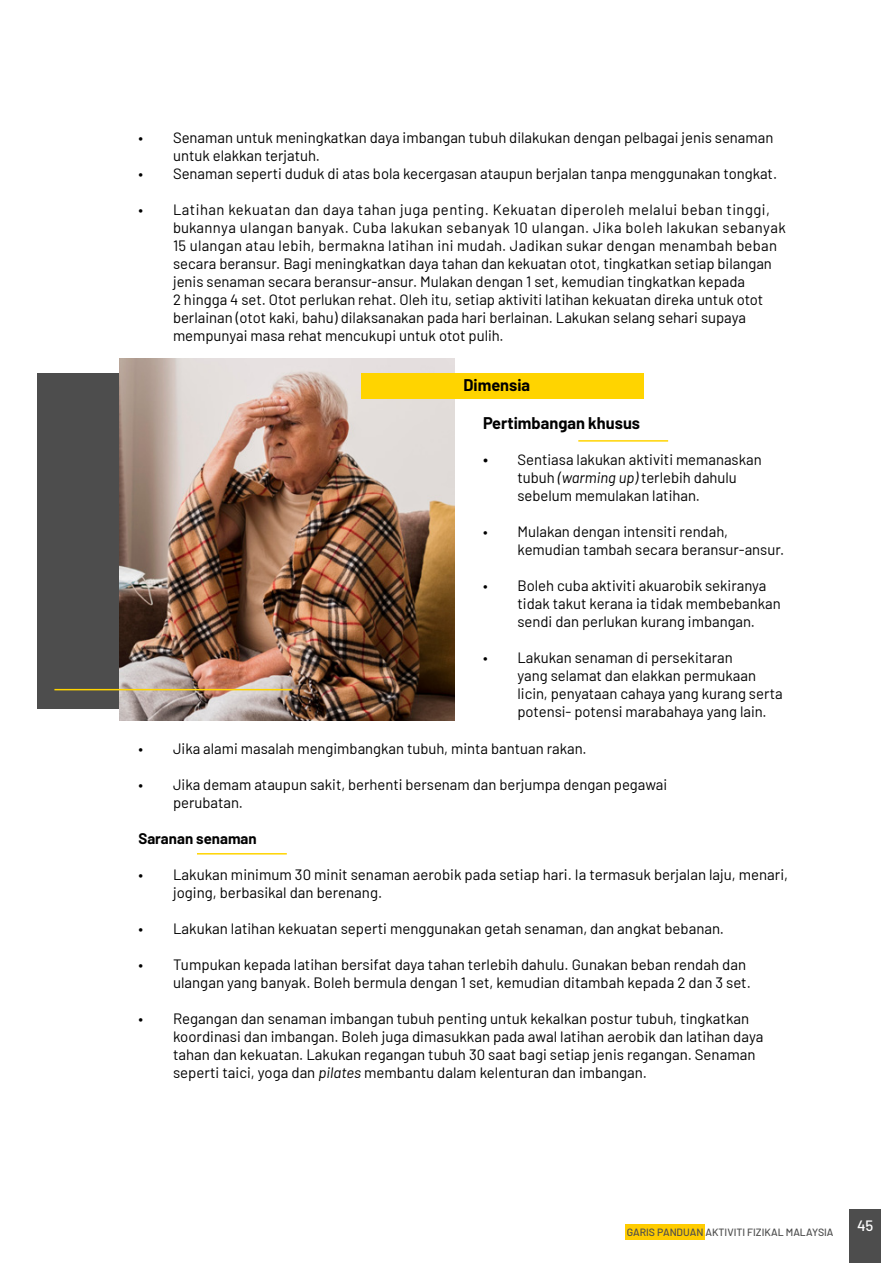
<style>
.page{position:relative;width:893px;height:1263px;background:#fff}
.page>*{position:absolute;margin:0;border:0;box-sizing:border-box;transform-origin:0 0}
.t1{font:700 16.5px "Barlow";color:#000}
.t2{font:15px/18px "Barlow";color:#000}
.t3{font:700 15px "Barlow";color:#000}
.t4{font:500 15px "Barlow";color:#fff}
.t5{font:500 10.5px "Barlow";color:#4d4d4d}
.s1{font-size:16.5px}
.s2{font-style:italic}
</style>
<div class="page">
<div style="left:625px;top:1224px;width:79px;height:15px;background:#fc0"></div>
<div style="left:849px;top:1209px;width:32px;height:54px;background:#4d4d4d"></div>
<div style="left:37px;top:374px;width:95px;height:335px;background:#4d4d4d"></div>
<img style="left:119px;top:358px;width:336px;height:362px">
<hr style="left:54px;top:689px;width:238px;height:1px;background:#ffd400">
<div style="left:361px;top:374px;width:283px;height:25px;background:#ffd400"></div>
<hr style="left:578px;top:440px;width:90px;height:2px;background:#ffd400">
<hr style="left:197px;top:853px;width:90px;height:1px;background:#ffd400">
<p class="t2" style="left:173px;top:127px;width:602px;text-indent:-34px">• Senaman untuk meningkatkan daya imbangan tubuh dilakukan dengan pelbagai jenis senaman untuk elakkan terjatuh.</p>
<p class="t2" style="left:139px;top:163px;width:640px">• Senaman seperti duduk di atas bola kecergasan ataupun berjalan tanpa menggunakan tongkat.</p>
<p class="t2" style="left:173px;top:199px;width:614px;text-indent:-34px">• Latihan kekuatan dan daya tahan juga penting. Kekuatan diperoleh melalui beban tinggi, bukannya ulangan banyak. Cuba lakukan sebanyak 10 ulangan. Jika boleh lakukan sebanyak 15 ulangan atau lebih, bermakna latihan ini mudah. Jadikan sukar dengan menambah beban secara beransur. Bagi meningkatkan daya tahan dan kekuatan otot, tingkatkan setiap bilangan jenis senaman secara beransur-ansur. Mulakan dengan 1 set, kemudian tingkatkan kepada<br>2 hingga 4 set. Otot perlukan rehat. Oleh itu, setiap aktiviti latihan kekuatan direka untuk otot berlainan (otot kaki, bahu) dilaksanakan pada hari berlainan. Lakukan selang sehari supaya mempunyai masa rehat mencukupi untuk otot pulih.</p>
<p class="t1" style="left:463px;top:373px;width:68px">Dimensia</p>
<p class="t1" style="left:483px;top:410px;width:159px">Pertimbangan khusus</p>
<p class="t2" style="left:517px;top:450px;width:246px;text-indent:-34px"><span class="s1">•</span> Sentiasa lakukan aktiviti memanaskan tubuh <span class="s2">(warming up)</span> terlebih dahulu sebelum memulakan latihan.</p>
<p class="t2" style="left:517px;top:522px;width:268px;text-indent:-34px">• Mulakan dengan intensiti rendah, kemudian tambah secara beransur-ansur.</p>
<p class="t2" style="left:517px;top:576px;width:265px;text-indent:-34px">• Boleh cuba aktiviti akuarobik sekiranya tidak takut kerana ia tidak membebankan sendi dan perlukan kurang imbangan.</p>
<p class="t2" style="left:517px;top:648px;width:267px;text-indent:-34px">• Lakukan senaman di persekitaran<br>yang selamat dan elakkan permukaan licin, penyataan cahaya yang kurang serta potensi- potensi marabahaya yang lain.</p>
<p class="t2" style="left:139px;top:739px;width:449px">• Jika alami masalah mengimbangkan tubuh, minta bantuan rakan.</p>
<p class="t2" style="left:173px;top:775px;width:496px;text-indent:-34px">• Jika demam ataupun sakit, berhenti bersenam dan berjumpa dengan pegawai perubatan.</p>
<p class="t3" style="left:139px;top:828px;width:120px">Saranan senaman</p>
<p class="t2" style="left:173px;top:865px;width:617px;text-indent:-34px">• Lakukan minimum 30 minit senaman aerobik pada setiap hari. Ia termasuk berjalan laju, menari, joging, berbasikal dan berenang.</p>
<p class="t2" style="left:139px;top:919px;width:587px">• Lakukan latihan kekuatan seperti menggunakan getah senaman, dan angkat bebanan.</p>
<p class="t2" style="left:173px;top:955px;width:579px;text-indent:-34px">• Tumpukan kepada latihan bersifat daya tahan terlebih dahulu. Gunakan beban rendah dan ulangan yang banyak. Boleh bermula dengan 1 set, kemudian ditambah kepada 2 dan 3 set.</p>
<p class="t2" style="left:173px;top:1009px;width:592px;text-indent:-34px">• Regangan dan senaman imbangan tubuh penting untuk kekalkan postur tubuh, tingkatkan koordinasi dan imbangan. Boleh juga dimasukkan pada awal latihan aerobik dan latihan daya tahan dan kekuatan. Lakukan regangan tubuh 30 saat bagi setiap jenis regangan. Senaman seperti taici, yoga dan <span class="s2">pilates</span> membantu dalam kelenturan dan imbangan.</p>
<p class="t5" style="left:627px;top:1224px;width:208px">GARIS PANDUAN AKTIVITI FIZIKAL MALAYSIA</p>
<p class="t4" style="left:857px;top:1215px;width:18px">45</p>
</div>
